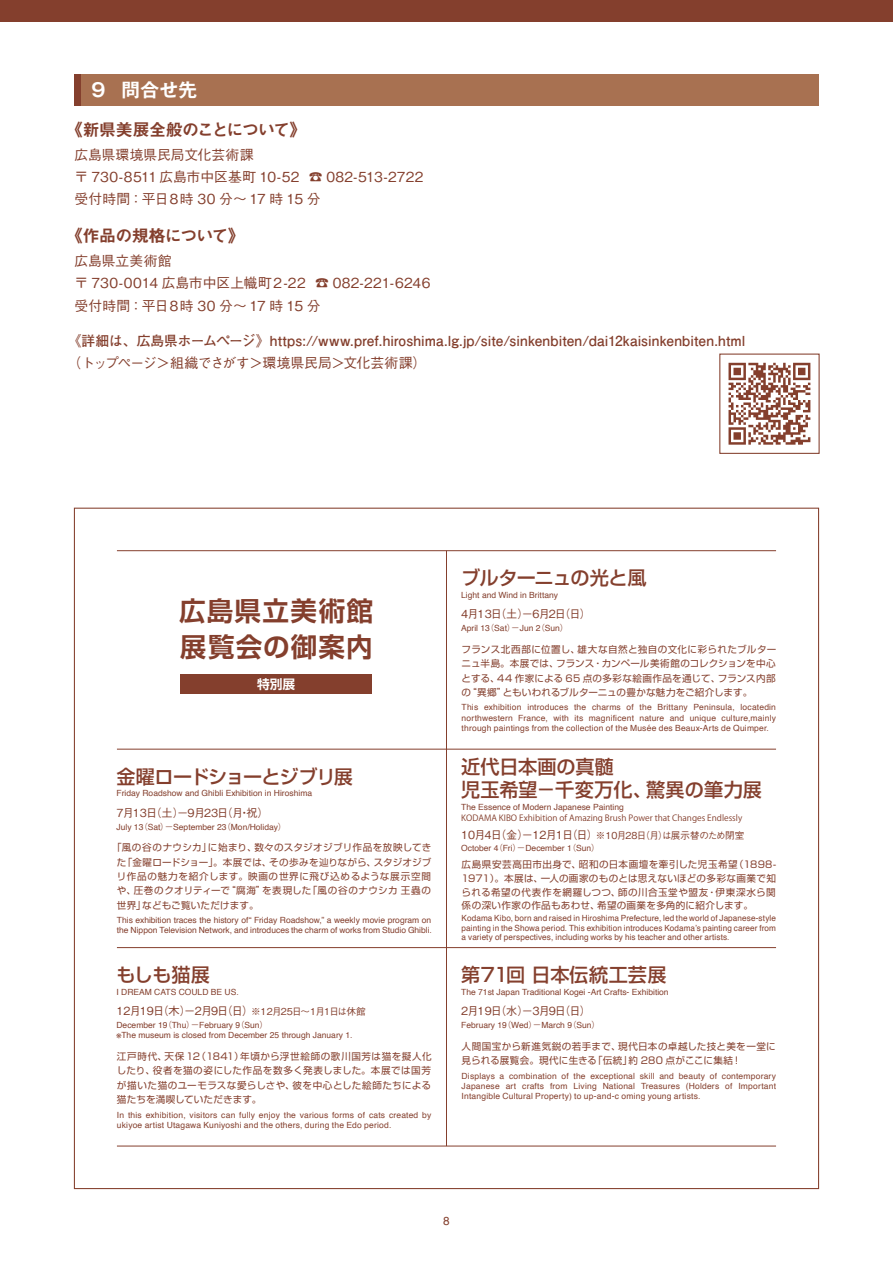
<style>
.page{position:relative;width:893px;height:1263px;background:#fff}
.page>*{position:absolute;margin:0;border:0;box-sizing:border-box;transform-origin:0 0}
.t1{font:700 26.55px/36.2px "Shin Go Pro De";letter-spacing:.045em;color:#843f2d}
.t2{font:500 19.2px/23px "Shin Go Pro";letter-spacing:-.01em;color:#843f2d}
.t3{font:500 19.2px "Shin Go Pro";letter-spacing:-.055em;color:#843f2d}
.t4{font:500 19.2px "Shin Go Pro";letter-spacing:.01em;color:#843f2d}
.t5{font:500 19.2px "Shin Go Pro";letter-spacing:-.05em;color:#843f2d}
.t6{font:700 18.6px "Gothic MB101 Pro De";color:#fff}
.t7{font:16.95px "Midashi Go Pro MB31";letter-spacing:-.05em;color:#843f2d}
.t8{font:500 13.8px/22.4px "Gothic BBB Pro";letter-spacing:-.005em;color:#843f2d}
.t9{font:700 13.8px "Futo Go B101 Pro";letter-spacing:.005em;color:#843f2d}
.t10{font:500 13.8px "Gothic BBB Pro";letter-spacing:-.03em;color:#843f2d}
.t11{font:700 12.75px "Shin Go Pro De";color:#fff}
.t12{font:11.7px "Helvetica LT Pro";color:#843f2d}
.t13{font:500 11.1px "Gothic BBB Pro";letter-spacing:-.085em;color:#843f2d}
.t14{font:9.6px/14.4px "Shin Go Pro";letter-spacing:.03em;color:#843f2d;text-align:justify}
.t15{font:500 9.6px "Gothic BBB Pro";letter-spacing:-.065em;color:#843f2d}
.t16{font:8.55px/10.1px "Helvetica";color:#843f2d;text-align:justify}
.t17{font:8.55px/9.6px "Helvetica";color:#843f2d;text-align:justify;scale:.96 1}
.t18{font:8.55px/10.1px "Helvetica";letter-spacing:.02em;color:#843f2d}
.t19{font:8.55px "Koz Go Pr 6 N";color:#843f2d}
.s1{font-family:"Koz Go Pro"}
.s2{font-size:9.6px}
.s3{font-family:"Koz Go Pr 6 N"}
.s4{font-size:11.1px}
</style>
<div class="page">
<div style="left:0;top:0;width:893px;height:21px;background:#843f2d"></div>
<div style="left:74px;top:74px;width:745px;height:32px;background:#a87151"></div>
<div style="left:74px;top:74px;width:7px;height:32px;background:#843f2d"></div>
<svg style="left:728px;top:363px;width:82px;height:82px"></svg>
<div style="left:181px;top:674px;width:191px;height:19px;background:#843f2d"></div>
<hr style="left:117px;top:749px;width:659px;height:1px;background:#843f2d">
<hr style="left:117px;top:1146px;width:659px;height:1px;background:#843f2d">
<hr style="left:117px;top:947px;width:659px;height:1px;background:#843f2d">
<hr style="left:117px;top:550px;width:659px;height:1px;background:#843f2d">
<hr style="left:446px;top:551px;width:1px;height:595px;background:#843f2d">
<h3 class="t6" style="left:89px;top:75px;width:109px">９ 問合せ先</h3>
<h3 class="t7" style="left:66px;top:116px;width:242px">《新県美展全般のことについて》</h3>
<h3 class="t8" style="left:74px;top:141px;width:351px">広島県環境県民局文化芸術課<br>〒 730-8511 広島市中区基町 10-52 ☎ 082-513-2722受付時間：平日８時 30 分～ 17 時 15 分</h3>
<h3 class="t7" style="left:66px;top:222px;width:180px">《作品の規格について》</h3>
<h3 class="t8" style="left:74px;top:248px;width:358px">広島県立美術館<br>〒 730-0014 広島市中区上幟町２-22 ☎ 082-221-6246受付時間：平日８時 30 分～ 17 時 15 分</h3>
<h3 class="t9" style="left:68px;top:329px;width:679px">《詳細は、広島県ホームページ》https://www.pref.hiroshima.lg.jp/site/sinkenbiten/dai12kaisinkenbiten.html</h3>
<h3 class="t10" style="left:68px;top:352px;width:360px">（トップページ＞組織でさがす＞環境県民局＞文化芸術課）</h3>
<h1 class="t1" style="left:179px;top:590px;width:196px">広島県立美術館展覧会の御案内</h1>
<h3 class="t11" style="left:257px;top:673px;width:40px">特別展</h3>
<h2 class="t3" style="left:116px;top:760px;width:238px">金曜ロードショーとジブリ展</h2>
<p class="t16" style="left:116px;top:789px;width:197px">Friday Roadshow and Ghibli Exhibition in Hiroshima</p>
<p class="t13" style="left:114px;top:803px;width:156px">７月13日（土）－９月23日（月・祝）</p>
<p class="t16" style="left:116px;top:822px;width:171px">July 13<span class="s1">（</span>Sat<span class="s1">）－</span>September 23<span class="s1">（</span>Mon/Holiday<span class="s1">）</span></p>
<p class="t14" style="left:117px;top:839px;width:316px;text-indent:-5px">「風の谷のナウシカ」に始まり、数々のスタジオジブリ作品を放映してきた「金曜ロードショー」。本展では、その歩みを辿りながら、スタジオジブリ作品の魅力を紹介します。映画の世界に飛び込めるような展示空間や、圧巻のクオリティーで“腐海”を表現した「風の谷のナウシカ 王蟲の世界」などもご覧いただけます。</p>
<p class="t16" style="left:117px;top:915px;width:316px">This exhibition traces the history of“ Friday Roadshow,” a weekly movie program on the Nippon Television Network, and introduces the charm of works from Studio Ghibli.</p>
<h2 class="t2" style="left:116px;top:961px;width:95px">もしも猫展</h2>
<p class="t16" style="left:116px;top:987px;width:124px">I DREAM CATS COULD BE US.</p>
<p class="t13" style="left:116px;top:1002px;width:251px">12月19日（木）－2月9日（日）<span class="s2">※12月25日～1月1日は休館</span></p>
<p class="t16" style="left:116px;top:1020px;width:238px">December 19<span class="s3">（</span>Thu<span class="s3">）－</span>February 9<span class="s3">（</span>Sun<span class="s3">）<br></span>※The museum is closed from December 25 through January 1.</p>
<p class="t14" style="left:117px;top:1048px;width:316px">江戸時代、天保 12（1841）年頃から浮世絵師の歌川国芳は猫を擬人化したり、役者を猫の姿にした作品を数多く発表しました。本展では国芳が描いた猫のユーモラスな愛らしさや、彼を中心とした絵師たちによる猫たちを満喫していただきます。</p>
<p class="t18" style="left:117px;top:1110px;width:316px">In this exhibition, visitors can fully enjoy the various forms of cats created by ukiyoe artist Utagawa Kuniyoshi and the others, during the Edo period.</p>
<h2 class="t5" style="left:461px;top:562px;width:187px">ブルターニュの光と風</h2>
<p class="t16" style="left:461px;top:590px;width:98px">Light and Wind in Brittany</p>
<p class="t13" style="left:461px;top:605px;width:131px">4月13日（土）－6月2日（日）</p>
<p class="t16" style="left:461px;top:623px;width:109px">April 13<span class="s1">（</span>Sat<span class="s1">）－</span>Jun 2<span class="s1">（</span>Sun<span class="s1">）</span></p>
<p class="t14" style="left:462px;top:641px;width:316px">フランス北西部に位置し、雄大な自然と独自の文化に彩られたブルターニュ半島。本展では、フランス・カンペール美術館のコレクションを中心とする、44 作家による 65 点の多彩な絵画作品を通じて、フランス内部の“異郷”ともいわれるブルターニュの豊かな魅力をご紹介します。</p>
<p class="t16" style="left:462px;top:703px;width:316px">This exhibition introduces the charms of the Brittany Peninsula, locatedin northwestern France, with its magnificent nature and unique culture,mainly through paintings from the collection of the Musée des Beaux-Arts de Quimper.</p>
<h2 class="t2" style="left:461px;top:753px;width:302px">近代日本画の真髄　<br>児玉希望－千変万化、驚異の筆力展</h2>
<p class="t16" style="left:461px;top:803px;width:164px">The Essence of Modern Japanese Painting</p>
<p class="t19" style="left:461px;top:813px;width:283px">KODAMA KIBO Exhibition of Amazing Brush Power that Changes Endlessly</p>
<p class="t15" style="left:461px;top:827px;width:285px"><span class="s4">10月４日（金）－12月１日（日）</span>※10月28日（月）は展示替のため閉室</p>
<p class="t16" style="left:461px;top:843px;width:140px">October 4<span class="s1">（</span>Fri<span class="s1">）－</span>December 1<span class="s1">（</span>Sun<span class="s1">）</span></p>
<p class="t14" style="left:462px;top:856px;width:316px;line-height:13.8px">広島県安芸高田市出身で、昭和の日本画壇を牽引した児玉希望（1898- 1971）。本展は、一人の画家のものとは思えないほどの多彩な画業で知られる希望の代表作を網羅しつつ、師の川合玉堂や盟友・伊東深水ら関係の深い作家の作品もあわせ、希望の画業を多角的に紹介します。</p>
<p class="t17" style="left:462px;top:914px;width:329px">Kodama Kibo, born and raised in Hiroshima Prefecture, led the world of Japanese-style painting in the Showa period. This exhibition introduces Kodama’s painting career from a variety of perspectives, including works by his teacher and other artists.</p>
<h2 class="t4" style="left:461px;top:959px;width:207px">第71回 日本伝統工芸展</h2>
<p class="t16" style="left:461px;top:987px;width:209px">The 71st Japan Traditional Kogei -Art Crafts- Exhibition</p>
<p class="t13" style="left:459px;top:1002px;width:133px">２月 1 9日（水）－３月９日（日）</p>
<p class="t16" style="left:461px;top:1020px;width:140px">February 19<span class="s1">（</span>Wed<span class="s1">）－</span>March 9<span class="s1">（</span>Sun<span class="s1">）</span></p>
<p class="t14" style="left:462px;top:1038px;width:316px">人間国宝から新進気鋭の若手まで、現代日本の卓越した技と美を一堂に見られる展覧会。現代に生きる「伝統」約 280 点がここに集結！</p>
<p class="t16" style="left:462px;top:1071px;width:316px">Displays a combination of the exceptional skill and beauty of contemporary Japanese art crafts from Living National Treasures (Holders of Important Intangible Cultural Property) to up-and-c oming young artists.</p>
<h3 class="t12" style="left:443px;top:1214px;width:8px">8</h3>
</div>
